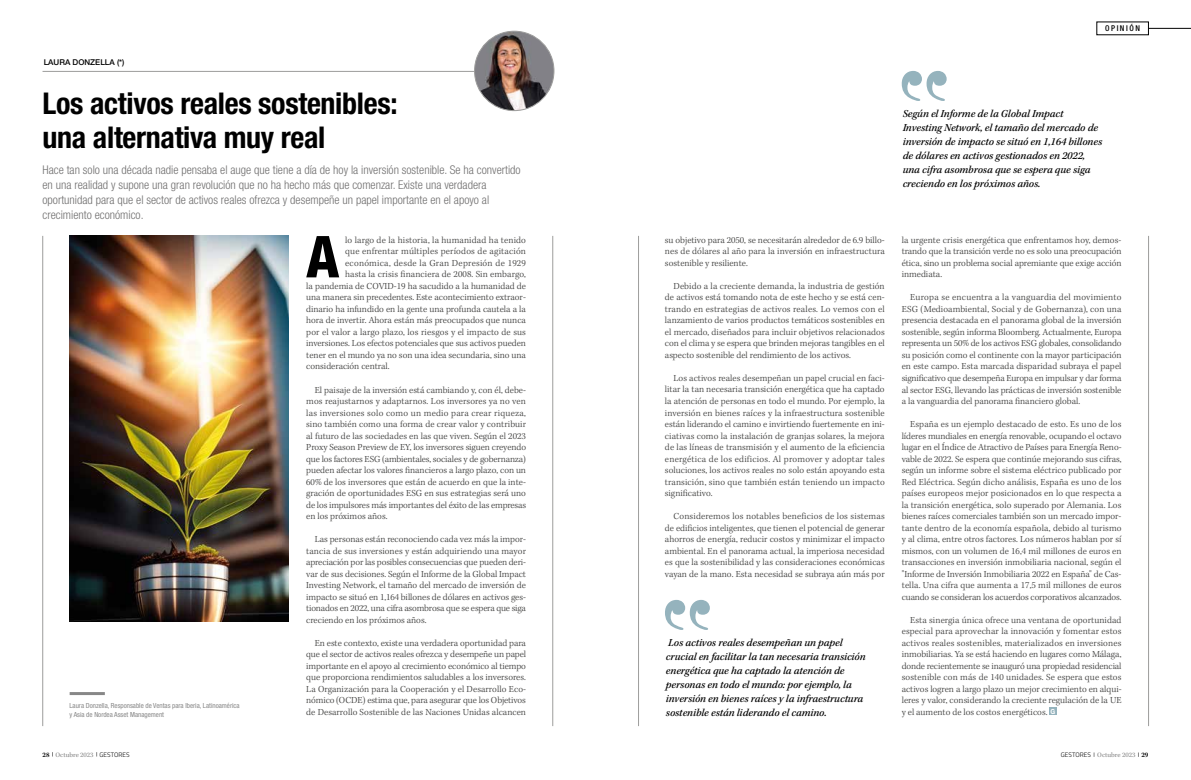
<style>
.page{position:relative;width:1191px;height:780px;background:#fff}
.page>*{position:absolute;margin:0;border:0;box-sizing:border-box;transform-origin:0 0}
.t1{font:800 condensed 57.8px "Helvetica Neue LT Std";color:#000}
.t2{font:700 condensed 30px/34px "Helvetica Neue LT Std";letter-spacing:-.01em;color:#000}
.t3{font:300 condensed 12px/15px "Helvetica Neue LT Std";color:#706f6f}
.t4{font:italic 500 11px/14px "Kepler Std";letter-spacing:-.005em;color:#000}
.t5{font:300 9.5px/11.5px "Kepler Std";color:#3c3c3b;text-align:justify}
.t6{font:300 9.5px "Kepler Std";letter-spacing:.02em;color:#3c3c3b}
.t7{font:300 9.5px "Kepler Std";letter-spacing:.025em;color:#3c3c3b}
.t8{font:500 8px "Helvetica Neue LT Std";color:#000}
.t9{font:500 condensed 8px "Helvetica Neue LT Std";letter-spacing:.19em;color:#000}
.t10{font:condensed 7px/9px "Helvetica Neue LT Std";color:#878787}
.t11{font:7px "Kepler Std";color:#878787}
.s1{font-family:"Helvetica Neue LT Std";font-weight:700;font-size:7px;color:#fff}
.s2{font-weight:600;color:#000}
.s3{font-family:"Titillium";font-weight:300;font-size:6.5px;color:#000}
</style>
<div class="page">
<hr style="left:42px;top:236px;width:1px;height:490px;background:#9d9d9c">
<hr style="left:552px;top:236px;width:1px;height:490px;background:#9d9d9c">
<hr style="left:70px;top:692px;width:35px;height:3px;background:#878787">
<hr style="left:43px;top:71px;width:510px;height:1px;background:#9d9d9c">
<img style="left:69px;top:236px;width:219px;height:385px">
<img style="left:474px;top:31px;width:80px;height:80px;border-radius:40px">
<div style="left:474px;top:31px;width:80px;height:80px;border:1px solid #9d9d9c;border-radius:50%"></div>
<div style="left:1049px;top:707px;width:7px;height:7px;background:#95b3bd"></div>
<hr style="left:638px;top:236px;width:1px;height:490px;background:#9d9d9c">
<hr style="left:1148px;top:236px;width:1px;height:490px;background:#9d9d9c">
<svg style="left:901px;top:71px;width:45px;height:30px"></svg>
<svg style="left:665px;top:600px;width:45px;height:30px"></svg>
<hr style="left:1148px;top:28px;width:43px;height:1px;background:#000">
<p class="t8" style="left:44px;top:58px;width:82px">LAURA DONZELLA (*)</p>
<h2 class="t2" style="left:43px;top:86px;width:356px">Los activos reales sostenibles: una alternativa muy real</h2>
<p class="t3" style="left:43px;top:162px;width:479px">Hace tan solo una década nadie pensaba el auge que tiene a día de hoy la inversión sostenible. Se ha convertido en una realidad y supone una gran revolución que no ha hecho más que comenzar. Existe una verdadera oportunidad para que el sector de activos reales ofrezca y desempeñe un papel importante en el apoyo al crecimiento económico.</p>
<p class="t10" style="left:69px;top:701px;width:172px">Laura Donzella, Responsable de Ventas para Iberia, Latinoamérica y Asia de Nordea Asset Management</p>
<h1 class="t1" style="left:306px;top:221px;width:35px">A</h1>
<p class="t5" style="left:345px;top:234px;width:182px">lo largo de la historia, la humanidad ha tenido</p>
<p class="t6" style="left:345px;top:246px;width:182px">que enfrentar múltiples períodos de agitación</p>
<p class="t7" style="left:345px;top:257px;width:182px">económica, desde la Gran Depresión de 1929</p>
<p class="t5" style="left:345px;top:269px;width:182px">hasta la crisis financiera de 2008. Sin embargo,</p>
<p class="t5" style="left:306px;top:280px;width:221px">la pandemia de COVID-19 ha sacudido a la humanidad de</p>
<p class="t5" style="left:306px;top:292px;width:221px">una manera sin precedentes. Este acontecimiento extraor-</p>
<p class="t5" style="left:306px;top:303px;width:221px">dinario ha infundido en la gente una profunda cautela a la</p>
<p class="t5" style="left:306px;top:315px;width:221px">hora de invertir. Ahora están más preocupados que nunca</p>
<p class="t5" style="left:306px;top:326px;width:221px">por el valor a largo plazo, los riesgos y el impacto de sus</p>
<p class="t5" style="left:306px;top:338px;width:221px">inversiones. Los efectos potenciales que sus activos pueden</p>
<p class="t5" style="left:306px;top:349px;width:221px">tener en el mundo ya no son una idea secundaria, sino una</p>
<p class="t5" style="left:306px;top:361px;width:85px">consideración central.</p>
<p class="t5" style="left:306px;top:384px;width:221px;text-indent:9px">El paisaje de la inversión está cambiando y, con él, debe&shy;mos reajustarnos y adaptarnos. Los inversores ya no ven las inversiones solo como un medio para crear riqueza, sino también como una forma de crear valor y contribuir al futuro de las sociedades en las que viven. Según el 2023<br>Proxy Season Preview de EY, los inversores siguen creyendo que los factores ESG (ambientales, sociales y de gobernanza) pueden afectar los valores financieros a largo plazo, con un 60% de los inversores que están de acuerdo en que la inte&shy;gración de oportunidades ESG en sus estrategias será uno de los impulsores más importantes del éxito de las empresas en los próximos años.</p>
<p class="t5" style="left:306px;top:534px;width:221px;text-indent:9px">Las personas están reconociendo cada vez más la impor&shy;tancia de sus inversiones y están adquiriendo una mayor apreciación por las posibles consecuencias que pueden deri&shy;var de sus decisiones. Según el Informe de la Global Impact Investing Network, el tamaño del mercado de inversión de impacto se situó en 1,164 billones de dólares en activos ges&shy;tionados en 2022, una cifra asombrosa que se espera que siga creciendo en los próximos años.</p>
<p class="t5" style="left:306px;top:637px;width:221px;text-indent:9px">En este contexto, existe una verdadera oportunidad para que el sector de activos reales ofrezca y desempeñe un papel importante en el apoyo al crecimiento económico al tiempo que proporciona rendimientos saludables a los inversores.<br>La Organización para la Cooperación y el Desarrollo Eco&shy;nómico (OCDE) estima que, para asegurar que los Objetivos de Desarrollo Sostenible de las Naciones Unidas alcancen</p>
<p class="t9" style="left:1105px;top:24px;width:36px">OPINIÓN</p>
<p class="t4" style="left:902px;top:107px;width:201px">Según el Informe de la Global Impact Investing Network, el tamaño del mercado de inversión de impacto se situó en 1,164 billones de dólares en activos gestionados en 2022, una cifra asombrosa que se espera que siga creciendo en los próximos años.</p>
<p class="t5" style="left:665px;top:234px;width:221px">su objetivo para 2050, se necesitarán alrededor de 6.9 billo&shy;nes de dólares al año para la inversión en infraestructura sostenible y resiliente.</p>
<p class="t5" style="left:665px;top:280px;width:221px;text-indent:9px">Debido a la creciente demanda, la industria de gestión de activos está tomando nota de este hecho y se está cen&shy;trando en estrategias de activos reales. Lo vemos con el lanzamiento de varios productos temáticos sostenibles en el mercado, diseñados para incluir objetivos relacionados con el clima y se espera que brinden mejoras tangibles en el aspecto sostenible del rendimiento de los activos.</p>
<p class="t5" style="left:665px;top:372px;width:221px;text-indent:9px">Los activos reales desempeñan un papel crucial en faci&shy;litar la tan necesaria transición energética que ha captado la atención de personas en todo el mundo. Por ejemplo, la inversión en bienes raíces y la infraestructura sostenible están liderando el camino e invirtiendo fuertemente en ini&shy;ciativas como la instalación de granjas solares, la mejora de las líneas de transmisión y el aumento de la eficiencia energética de los edificios. Al promover y adoptar tales soluciones, los activos reales no solo están apoyando esta transición, sino que también están teniendo un impacto significativo.</p>
<p class="t5" style="left:665px;top:510px;width:221px;text-indent:9px">Consideremos los notables beneficios de los sistemas de edificios inteligentes, que tienen el potencial de generar ahorros de energía, reducir costos y minimizar el impacto ambiental. En el panorama actual, la imperiosa necesidad es que la sostenibilidad y las consideraciones económicas vayan de la mano. Esta necesidad se subraya aún más por</p>
<p class="t4" style="left:666px;top:635px;width:201px">Los activos reales desempeñan un papel crucial en facilitar la tan necesaria transición energética que ha captado la atención de personas en todo el mundo: por ejemplo, la inversión en bienes raíces y la infraestructura sostenible están liderando el camino.</p>
<p class="t5" style="left:901px;top:234px;width:221px">la urgente crisis energética que enfrentamos hoy, demos&shy;trando que la transición verde no es solo una preocupación ética, sino un problema social apremiante que exige acción inmediata.</p>
<p class="t5" style="left:901px;top:292px;width:221px;text-indent:9px">Europa se encuentra a la vanguardia del movimiento ESG (Medioambiental, Social y de Gobernanza), con una presencia destacada en el panorama global de la inversión sostenible, según informa Bloomberg. Actualmente, Europa representa un 50% de los activos ESG globales, consolidando su posición como el continente con la mayor participación en este campo. Esta marcada disparidad subraya el papel significativo que desempeña Europa en impulsar y dar forma al sector ESG, llevando las prácticas de inversión sostenible a la vanguardia del panorama financiero global.</p>
<p class="t5" style="left:901px;top:418px;width:221px;text-indent:9px">España es un ejemplo destacado de esto. Es uno de los líderes mundiales en energía renovable, ocupando el octavo lugar en el Índice de Atractivo de Países para Energía Reno&shy;vable de 2022. Se espera que continúe mejorando sus cifras, según un informe sobre el sistema eléctrico publicado por Red Eléctrica. Según dicho análisis, España es uno de los países europeos mejor posicionados en lo que respecta a la transición energética, solo superado por Alemania. Los bienes raíces comerciales también son un mercado impor&shy;tante dentro de la economía española, debido al turismo y al clima, entre otros factores. Los números hablan por sí mismos, con un volumen de 16,4 mil millones de euros en transacciones en inversión inmobiliaria nacional, según el "Informe de Inversión Inmobiliaria 2022 en España" de Cas&shy;tella. Una cifra que aumenta a 17,5 mil millones de euros cuando se consideran los acuerdos corporativos alcanzados.</p>
<p class="t5" style="left:901px;top:614px;width:221px;text-indent:9px">Esta sinergia única ofrece una ventana de oportunidad especial para aprovechar la innovación y fomentar estos activos reales sostenibles, materializados en inversiones inmobiliarias. Ya se está haciendo en lugares como Málaga, donde recientemente se inauguró una propiedad residencial sostenible con más de 140 unidades. Se espera que estos activos logren a largo plazo un mejor crecimiento en alqui&shy;leres y valor, considerando la creciente regulación de la UE y el aumento de los costos energéticos. <span class="s1">G</span></p>
<p class="t11" style="left:43px;top:750px;width:89px"><span class="s2">28</span> Octubre 2023 <span class="s3">GESTORES</span></p>
<p class="t11" style="left:1060px;top:750px;width:89px"><span class="s3">GESTORES</span> Octubre 2023 <span class="s2">29</span></p>
</div>
